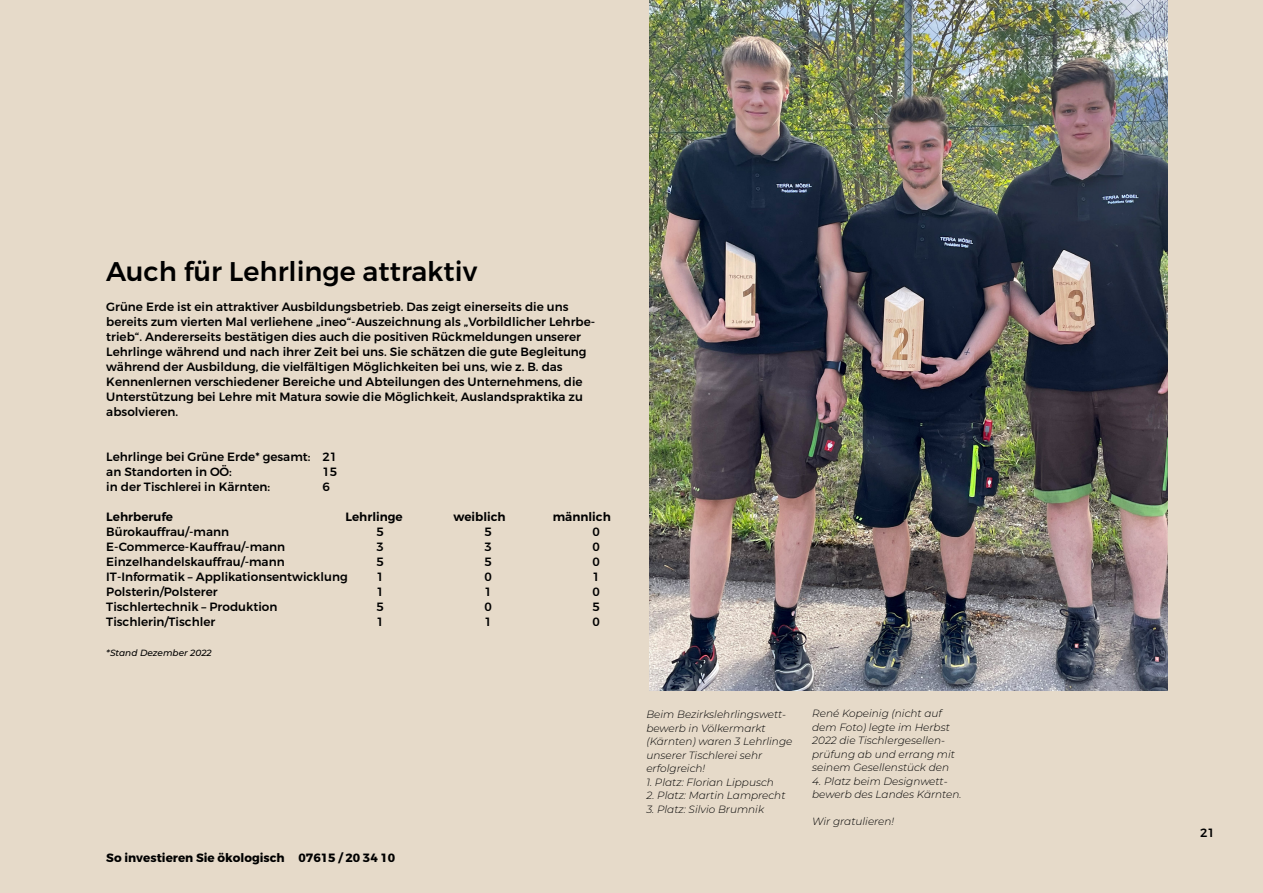
<style>
.page{position:relative;width:1263px;height:893px;background:#e6dac9}
.page>*{position:absolute;margin:0;border:0;box-sizing:border-box;transform-origin:0 0}
.t1{font:500 27px "Montserrat";color:#000}
.t2{font:500 12px/15px "Montserrat";color:#000}
.t3{font:700 12px "Montserrat";color:#000}
.t4{font:600 12px "Montserrat";color:#000}
.t5{font:italic 300 10.5px/13.5px "Montserrat";color:#000}
.t6{font:italic 500 9px "Montserrat";color:#000}
</style>
<div class="page">
<img style="left:649px;top:0;width:518px;height:690px">
<h1 class="t1" style="left:106px;top:255px;width:372px">Auch für Lehrlinge attraktiv</h1>
<p class="t2" style="left:106px;top:300px;width:490px">Grüne Erde ist ein attraktiver Ausbildungsbetrieb. Das zeigt einerseits die uns bereits zum vierten Mal verliehene „ineo“-Auszeichnung als „Vorbildlicher Lehrbe&shy;trieb“. Andererseits bestätigen dies auch die positiven Rückmeldungen unserer Lehrlinge während und nach ihrer Zeit bei uns. Sie schätzen die gute Begleitung während der Ausbildung, die vielfältigen Möglichkeiten bei uns, wie z. B. das Kennenlernen verschiedener Bereiche und Abteilungen des Unternehmens, die Unterstützung bei Lehre mit Matura sowie die Möglichkeit, Auslandspraktika zu absolvieren.</p>
<p class="t2" style="left:106px;top:450px;width:232px">Lehrlinge bei Grüne Erde* gesamt: 21 an Standorten in OÖ:</p>
<p class="t2" style="left:322px;top:465px;width:16px">15</p>
<p class="t2" style="left:106px;top:480px;width:165px">in der Tischlerei in Kärnten:</p>
<p class="t2" style="left:322px;top:480px;width:9px">6</p>
<p class="t4" style="left:106px;top:510px;width:68px">Lehrberufe</p>
<p class="t4" style="left:345px;top:510px;width:59px">Lehrlinge</p>
<p class="t4" style="left:453px;top:510px;width:54px">weiblich</p>
<p class="t4" style="left:553px;top:510px;width:59px">männlich</p>
<p class="t2" style="left:106px;top:525px;width:124px">Bürokauffrau/-mann</p>
<p class="t2" style="left:376px;top:525px;width:9px">5</p>
<p class="t2" style="left:484px;top:525px;width:9px">5</p>
<p class="t2" style="left:592px;top:525px;width:9px">0</p>
<p class="t2" style="left:106px;top:540px;width:180px">E-Commerce-Kauffrau/-mann</p>
<p class="t2" style="left:376px;top:540px;width:9px">3</p>
<p class="t2" style="left:484px;top:540px;width:9px">3</p>
<p class="t2" style="left:592px;top:540px;width:9px">0</p>
<p class="t2" style="left:106px;top:555px;width:180px">Einzelhandelskauffrau/-mann</p>
<p class="t2" style="left:376px;top:555px;width:9px">5</p>
<p class="t2" style="left:484px;top:555px;width:9px">5</p>
<p class="t2" style="left:592px;top:555px;width:9px">0</p>
<p class="t2" style="left:106px;top:570px;width:243px">IT-Informatik – Applikationsentwicklung</p>
<p class="t2" style="left:376px;top:570px;width:9px">1</p>
<p class="t2" style="left:484px;top:570px;width:9px">0</p>
<p class="t2" style="left:592px;top:570px;width:9px">1</p>
<p class="t2" style="left:106px;top:585px;width:113px">Polsterin/Polsterer</p>
<p class="t2" style="left:376px;top:585px;width:9px">1</p>
<p class="t2" style="left:484px;top:585px;width:9px">1</p>
<p class="t2" style="left:592px;top:585px;width:9px">0</p>
<p class="t2" style="left:106px;top:600px;width:173px">Tischlertechnik – Produktion</p>
<p class="t2" style="left:376px;top:600px;width:9px">5</p>
<p class="t2" style="left:484px;top:600px;width:9px">0</p>
<p class="t2" style="left:592px;top:600px;width:9px">5</p>
<p class="t2" style="left:106px;top:615px;width:110px">Tischlerin/Tischler</p>
<p class="t2" style="left:376px;top:615px;width:9px">1</p>
<p class="t2" style="left:484px;top:615px;width:9px">1</p>
<p class="t2" style="left:592px;top:615px;width:9px">0</p>
<p class="t6" style="left:106px;top:647px;width:107px">*Stand Dezember 2022</p>
<p class="t3" style="left:106px;top:850px;width:290px">So investieren Sie ökologisch 07615 / 20 34 10</p>
<p class="t5" style="left:646px;top:707px;width:148px">Beim Bezirkslehrlingswett&shy;bewerb in Völkermarkt (Kärnten) waren 3 Lehrlinge unserer Tischlerei sehr erfolgreich!</p>
<p class="t5" style="left:646px;top:775px;width:129px">1. Platz: Florian Lippusch</p>
<p class="t5" style="left:646px;top:788px;width:141px">2. Platz: Martin Lamprecht</p>
<p class="t5" style="left:646px;top:802px;width:119px">3. Platz: Silvio Brumnik</p>
<p class="t5" style="left:812px;top:706px;width:144px">René Kopeinig (nicht auf dem Foto) legte im Herbst<br>2022 die Tischlergesellen&shy;prüfung ab und errang mit seinem Gesellenstück den</p>
<p class="t5" style="left:812px;top:774px;width:151px">4. Platz beim Designwett&shy;bewerb des Landes Kärnten.</p>
<p class="t5" style="left:812px;top:814px;width:84px">Wir gratulieren!</p>
<p class="t2" style="left:1200px;top:826px;width:16px">21</p>
</div>
